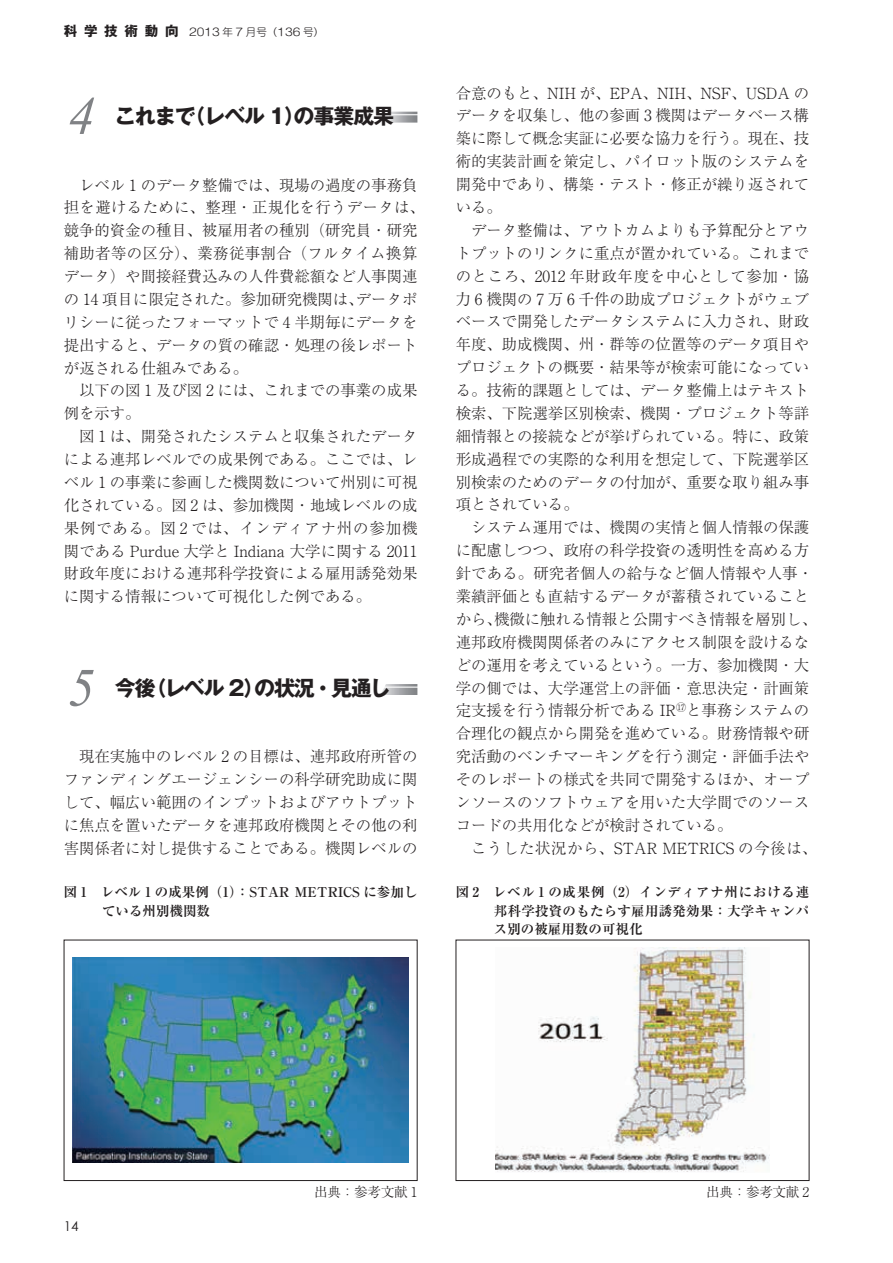
<style>
.page{position:relative;width:893px;height:1263px;background:#fff}
.page>*{position:absolute;margin:0;border:0;box-sizing:border-box;transform-origin:0 0}
.t1{font:italic 54px "Times New Roman";color:#808285}
.t2{font:700 21px "Gothic MB101 Pro";letter-spacing:-.05em;color:#231f20}
.t3{font:300 15.3px/23px "Ryumin Pro";color:#231f20}
.t4{font:700 13.5px/18.3px "Ryumin Pro";color:#231f20}
.t5{font:300 13.5px "Ryumin Pro";letter-spacing:-.015em;color:#231f20}
.t6{font:13.5px "Century Gothic";color:#231f20}
.t7{font:300 10.5px "Shin M Go Pro";color:#231f20;scale:1.2 1}
.s1{font-family:"Gothic MB101 Pro";font-weight:700;font-size:13.5px}
</style>
<div class="page">
<img style="left:73px;top:957px;width:336px;height:206px">
<div style="left:64px;top:940px;width:353px;height:241px;border:1px solid #231f20"></div>
<img style="left:496px;top:947px;width:273px;height:225px">
<div style="left:456px;top:940px;width:353px;height:241px;border:1px solid #231f20"></div>
<svg style="left:386px;top:112px;width:31px;height:11px"></svg>
<svg style="left:381px;top:684px;width:36px;height:11px"></svg>
<p class="t7" style="left:64px;top:24px;width:218px"><span class="s1">科学技術動向</span> 2013年7月号（136号）</p>
<h1 class="t1" style="left:68px;top:78px;width:28px">4</h1>
<h2 class="t2" style="left:115px;top:98px;width:281px">これまで（レベル 1）の事業成果</h2>
<p class="t3" style="left:64px;top:172px;width:363px">　レベル 1 のデータ整備では、現場の過度の事務負担を避けるために、整理・正規化を行うデータは、競争的資金の種目、被雇用者の種別（研究員・研究補助者等の区分）、業務従事割合（フルタイム換算データ）や間接経費込みの人件費総額など人事関連の 14 項目に限定された。参加研究機関は、データポリシーに従ったフォーマットで 4 半期毎にデータを提出すると、データの質の確認・処理の後レポートが返される仕組みである。<br>　以下の図 1 及び図 2 には、これまでの事業の成果例を示す。<br>　図 1 は、開発されたシステムと収集されたデータによる連邦レベルでの成果例である。ここでは、レベル 1 の事業に参画した機関数について州別に可視化されている。図 2 は、参加機関・地域レベルの成果例である。図 2 では、インディアナ州の参加機関である Purdue 大学と Indiana 大学に関する 2011財政年度における連邦科学投資による雇用誘発効果に関する情報について可視化した例である。</p>
<h1 class="t1" style="left:68px;top:650px;width:28px">5</h1>
<h2 class="t2" style="left:115px;top:671px;width:277px">今後（レベル 2）の状況・見通し</h2>
<p class="t3" style="left:64px;top:743px;width:355px;text-align:justify">　現在実施中のレベル 2 の目標は、連邦政府所管のファンディングエージェンシーの科学研究助成に関して、幅広い範囲のインプットおよびアウトプットに焦点を置いたデータを連邦政府機関とその他の利害関係者に対し提供することである。機関レベルの</p>
<p class="t3" style="left:456px;top:80px;width:363px">合意のもと、NIH が、EPA、NIH、NSF、USDA のデータを収集し、他の参画 3 機関はデータベース構築に際して概念実証に必要な協力を行う。現在、技術的実装計画を策定し、パイロット版のシステムを開発中であり、構築・テスト・修正が繰り返されている。<br>　データ整備は、アウトカムよりも予算配分とアウトプットのリンクに重点が置かれている。これまでのところ、2012 年財政年度を中心として参加・協力 6 機関の 7 万 6 千件の助成プロジェクトがウェブベースで開発したデータシステムに入力され、財政年度、助成機関、州・群等の位置等のデータ項目やプロジェクトの概要・結果等が検索可能になっている。技術的課題としては、データ整備上はテキスト検索、下院選挙区別検索、機関・プロジェクト等詳細情報との接続などが挙げられている。特に、政策形成過程での実際的な利用を想定して、下院選挙区別検索のためのデータの付加が、重要な取り組み事項とされている。<br>　システム運用では、機関の実情と個人情報の保護に配慮しつつ、政府の科学投資の透明性を高める方針である。研究者個人の給与など個人情報や人事・業績評価とも直結するデータが蓄積されていることから、機微に触れる情報と公開すべき情報を層別し、連邦政府機関関係者のみにアクセス制限を設けるなどの運用を考えているという。一方、参加機関・大学の側では、大学運営上の評価・意思決定・計画策定支援を行う情報分析である IR<sup>⑰</sup>と事務システムの合理化の観点から開発を進めている。財務情報や研究活動のベンチマーキングを行う測定・評価手法やそのレポートの様式を共同で開発するほか、オープンソースのソフトウェアを用いた大学間でのソースコードの共用化などが検討されている。<br>　こうした状況から、STAR METRICS の今後は、</p>
<p class="t4" style="left:102px;top:882px;width:317px;text-indent:-38px">図 1　レベル 1 の成果例（1）：STAR METRICS に参加している州別機関数</p>
<p class="t4" style="left:494px;top:882px;width:317px;text-align:justify;text-indent:-38px">図 2　レベル 1 の成果例（2）インディアナ州における連邦科学投資のもたらす雇用誘発効果：大学キャンパス別の被雇用数の可視化</p>
<p class="t6" style="left:64px;top:1217px;width:16px">14</p>
<p class="t5" style="left:314px;top:1181px;width:105px">出典：参考文献 1</p>
<p class="t5" style="left:706px;top:1181px;width:105px">出典：参考文献 2</p>
</div>
